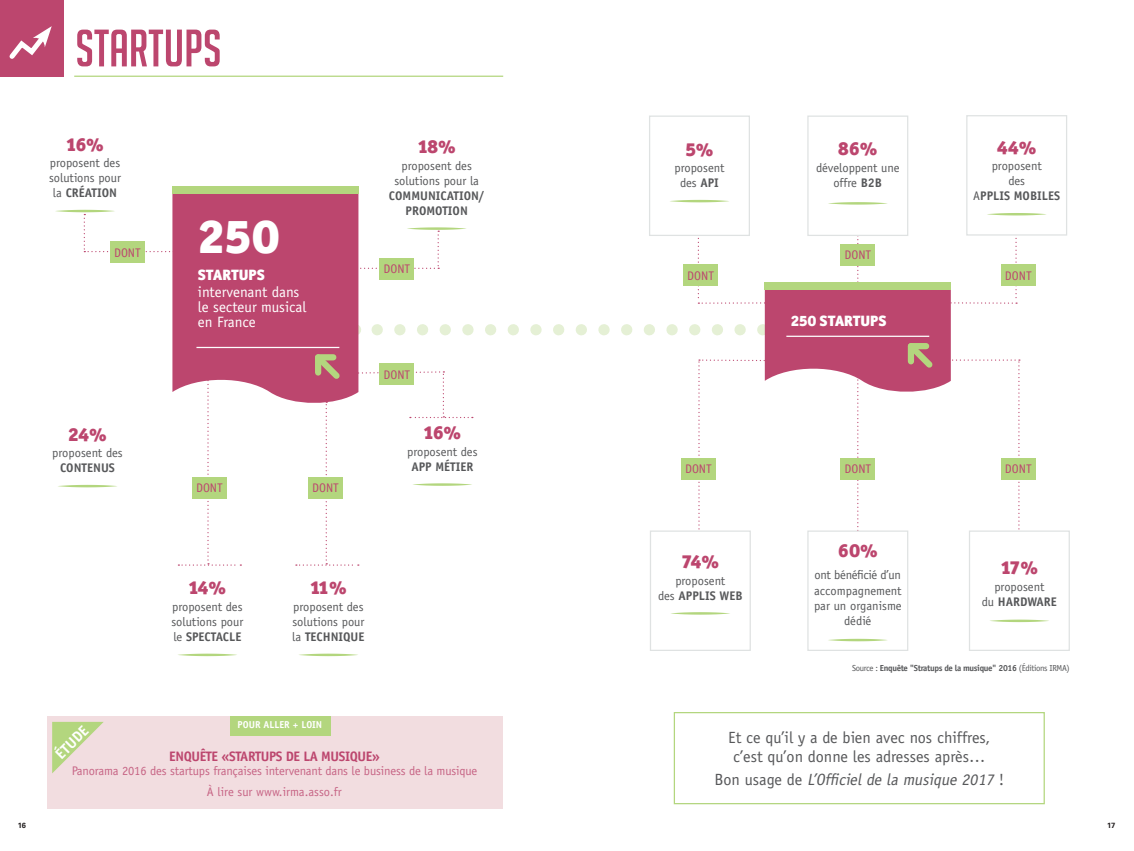
<style>
.page{position:relative;width:1134px;height:851px;background:#fff}
.page>*{position:absolute;margin:0;border:0;box-sizing:border-box;transform-origin:0 0}
.t1{font:51.25px "Big Noodle Titling";color:#bc466e}
.t2{font:900 47.5px "Officina San ITC";color:#fff}
.t3{font:900 18.75px "Officina San ITC";letter-spacing:-.05em;color:#bc466e}
.t4{font:16.25px/19.5px "Officina Sans Std";color:#57585a;text-align:center}
.t5{font:italic 16.25px "Officina Sans Std";color:#57585a}
.t6{font:15px/15px "Officina Sans Std";color:#fff}
.t7{font:900 15px "Officina San ITC";color:#fff}
.t8{font:700 15px "Officina Sans Std";color:#fff}
.t9{font:700 13.75px "Officina Sans Std";letter-spacing:-.03em;color:#bc466e}
.t10{font:12.5px/15px "Officina Sans Std";color:#57585a;text-align:center}
.t11{font:12.5px/21.2px "Officina Sans Std";letter-spacing:-.01em;color:#bc466e;text-align:center}
.t12{font:700 12.5px/15px "Officina Sans Std";color:#57585a;text-align:center}
.t13{font:700 10px "Officina Sans Std";color:#fff}
.t14{font:700 8.75px "Officina Sans Std";letter-spacing:-.04em;color:#57585a}
.t15{font:700 7.5px "Univers LT Std";color:#231f20}
.s1{font-weight:700}
.s2{font-weight:400}
.s3{font-style:normal}
</style>
<div class="page">
<div style="left:649px;top:115px;width:101px;height:121px;background:#fff;border:1px solid #dfe2e2"></div>
<div style="left:650px;top:530px;width:101px;height:121px;background:#fff;border:1px solid #dfe2e2"></div>
<div style="left:807px;top:115px;width:101px;height:121px;background:#fff;border:1px solid #dfe2e2"></div>
<div style="left:807px;top:530px;width:101px;height:121px;background:#fff;border:1px solid #dfe2e2"></div>
<div style="left:966px;top:115px;width:101px;height:120px;background:#fff;border:1px solid #dfe2e2"></div>
<div style="left:969px;top:530px;width:101px;height:121px;background:#fff;border:1px solid #dfe2e2"></div>
<svg style="left:671px;top:612px;width:59px;height:2px"></svg>
<svg style="left:990px;top:619px;width:59px;height:3px"></svg>
<div style="left:674px;top:712px;width:371px;height:92px;border:1px solid #b3d67e"></div>
<svg style="left:828px;top:638px;width:59px;height:3px"></svg>
<div style="left:172px;top:194px;width:124px;height:208px;background:#bc466e"></div>
<div style="left:172px;top:186px;width:186px;height:8px;background:#b3d67e"></div>
<hr style="left:196px;top:347px;width:143px;height:1px;background:#fff">
<svg style="left:299px;top:653px;width:59px;height:3px"></svg>
<svg style="left:178px;top:653px;width:59px;height:3px"></svg>
<svg style="left:55px;top:210px;width:165px;height:42px"></svg>
<svg style="left:58px;top:485px;width:59px;height:2px"></svg>
<div style="left:0;top:0;width:64px;height:76px;background:#bc466e"></div>
<hr style="left:74px;top:76px;width:429px;height:1px;background:#b3d67e">
<svg style="left:9px;top:26px;width:43px;height:33px"></svg>
<div style="left:47px;top:716px;width:456px;height:92px;background:#f2dde0"></div>
<div style="left:230px;top:716px;width:100px;height:19px;background:#b3d67e"></div>
<svg style="left:52px;top:721px;width:52px;height:52px"></svg>
<svg style="left:296px;top:183px;width:751px;height:390px"></svg>
<div style="left:308px;top:476px;width:35px;height:22px;background:#b3d67e"></div>
<svg style="left:178px;top:370px;width:63px;height:195px"></svg>
<div style="left:192px;top:476px;width:34px;height:22px;background:#b3d67e"></div>
<div style="left:110px;top:241px;width:34px;height:22px;background:#b3d67e"></div>
<div style="left:380px;top:258px;width:34px;height:22px;background:#b3d67e"></div>
<div style="left:380px;top:363px;width:34px;height:22px;background:#b3d67e"></div>
<h1 class="t1" style="left:75px;top:21px;width:148px">STaRTUPS</h1>
<h3 class="t3" style="left:66px;top:132px;width:39px">16%</h3>
<p class="t10" style="left:49px;top:155px;width:74px">proposent des solutions pour la <span class="s1">CRÉATION</span></p>
<p class="t11" style="left:114px;top:242px;width:28px">DONT</p>
<h2 class="t2" style="left:198px;top:206px;width:83px">250</h2>
<p class="t7" style="left:198px;top:264px;width:69px">STARTUPS</p>
<p class="t6" style="left:198px;top:284px;width:110px">intervenant dans le secteur musical en France</p>
<h3 class="t3" style="left:418px;top:134px;width:39px">18%</h3>
<p class="t10" style="left:394px;top:158px;width:86px">proposent des solutions pour la</p>
<p class="t12" style="left:389px;top:188px;width:97px">COMMUNICATION/<br>PROMOTION</p>
<p class="t11" style="left:383px;top:258px;width:28px">DONT</p>
<p class="t11" style="left:383px;top:364px;width:28px">DONT</p>
<h3 class="t3" style="left:68px;top:422px;width:40px">24%</h3>
<h3 class="t3" style="left:423px;top:420px;width:39px">16%</h3>
<p class="t10" style="left:52px;top:445px;width:72px">proposent des</p>
<p class="t12" style="left:60px;top:460px;width:56px">CONTENUS</p>
<p class="t11" style="left:196px;top:477px;width:28px">DONT</p>
<p class="t11" style="left:312px;top:477px;width:28px">DONT</p>
<h3 class="t3" style="left:189px;top:575px;width:39px">14%</h3>
<h3 class="t3" style="left:310px;top:575px;width:38px">11%</h3>
<p class="t10" style="left:171px;top:599px;width:74px;text-align:justify">proposent des solutions pour le <span class="s1">SPECTACLE</span></p>
<p class="t10" style="left:292px;top:599px;width:74px;text-align:justify">proposent des solutions pour la <span class="s1">TECHNIQUE</span></p>
<p class="t10" style="left:407px;top:444px;width:72px">proposent des</p>
<p class="t12" style="left:411px;top:459px;width:64px">APP MÉTIER</p>
<p class="t13" style="left:238px;top:718px;width:86px">POUR ALLER + LOIN</p>
<p class="t8" style="left:51px;top:749px;width:41px;rotate:-45deg">ÉTUDE</p>
<p class="t9" style="left:169px;top:747px;width:212px">ENQUÊTE «STARTUPS DE LA MUSIQUE»</p>
<p class="t11" style="left:71px;top:760px;width:407px">Panorama 2016 des startups françaises intervenant dans le business de la musique<br>À lire sur www.irma.asso.fr</p>
<h3 class="t3" style="left:685px;top:137px;width:30px">5%</h3>
<p class="t10" style="left:674px;top:161px;width:52px">proposent des <span class="s1">API</span></p>
<h3 class="t3" style="left:838px;top:136px;width:41px">86%</h3>
<p class="t10" style="left:816px;top:160px;width:85px">développent une offre <span class="s1">B2B</span></p>
<p class="t11" style="left:844px;top:244px;width:28px">DONT</p>
<h3 class="t3" style="left:997px;top:135px;width:41px">44%</h3>
<p class="t10" style="left:973px;top:159px;width:88px">proposent<br>des<br>A<span class="s1">PPLIS MOBILES</span></p>
<p class="t11" style="left:687px;top:265px;width:28px">DONT</p>
<p class="t11" style="left:1005px;top:265px;width:28px">DONT</p>
<p class="t7" style="left:791px;top:311px;width:98px">250 STARTUPS</p>
<p class="t11" style="left:685px;top:458px;width:28px">DONT</p>
<p class="t11" style="left:1005px;top:458px;width:28px">DONT</p>
<p class="t11" style="left:844px;top:458px;width:28px">DONT</p>
<h3 class="t3" style="left:682px;top:549px;width:39px">74%</h3>
<p class="t10" style="left:658px;top:573px;width:86px">proposent<br>des <span class="s1">APPLIS WEB</span></p>
<h3 class="t3" style="left:838px;top:538px;width:41px">60%</h3>
<p class="t10" style="left:814px;top:567px;width:89px">ont bénéficié d’un accompagnement par un organisme dédié</p>
<h3 class="t3" style="left:1001px;top:555px;width:39px">17%</h3>
<p class="t10" style="left:982px;top:579px;width:77px">proposent<br>du <span class="s1">HARDWARE</span></p>
<p class="t14" style="left:852px;top:662px;width:219px"><span class="s2">Source :</span> Enquête "Stratups de la musique" 2016 <span class="s2">(Éditions IRMA)</span></p>
<h3 class="t4" style="left:728px;top:727px;width:264px">Et ce qu’il y a de bien avec nos chiffres, c’est qu’on donne les adresses après…</h3>
<h3 class="t5" style="left:714px;top:770px;width:291px"><span class="s3">B o n u s a g e d e</span> L’Officiel de la musique 2017 <span class="s3">!</span></h3>
<p class="t15" style="left:18px;top:820px;width:10px">16</p>
<p class="t15" style="left:1107px;top:820px;width:10px">17</p>
</div>
